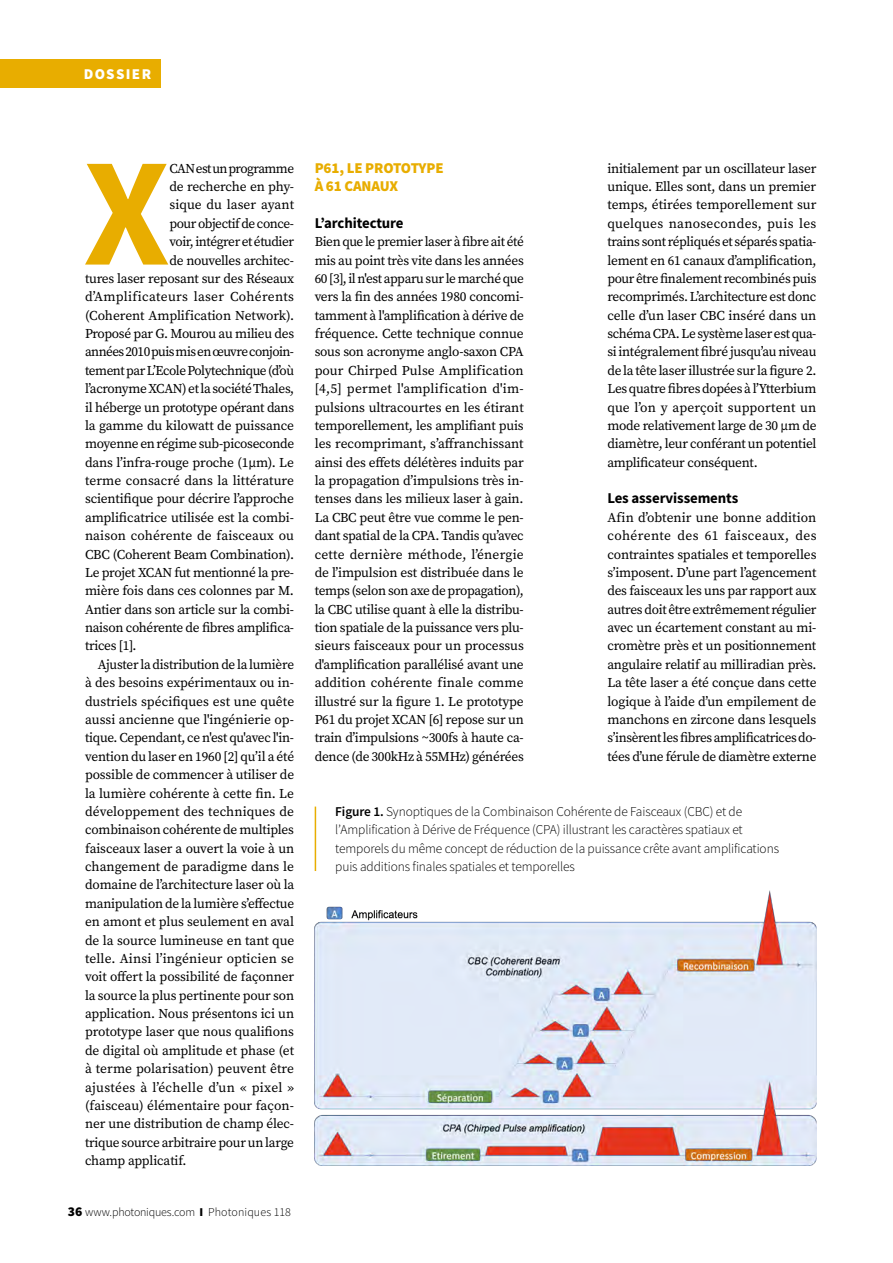
<style>
.page{position:relative;width:893px;height:1263px;background:#fff}
.page>*{position:absolute;margin:0;border:0;box-sizing:border-box;transform-origin:0 0}
.t1{font:700 154.35px "Source Sans Pro";color:#e8ad00}
.t2{font:700 15px "Source Sans Pro";letter-spacing:-.01em;color:#000}
.t3{font:900 15px/18px "Source Sans Pro";letter-spacing:-.01em;color:#e8ad00}
.t4{font:900 15px "Source Sans Pro";letter-spacing:.09em;color:#fff}
.t5{font:13.5px/18.3px "Source Serif Pro";letter-spacing:-.015em;color:#000;text-align:justify}
.t6{font:300 13.5px/18.3px "Source Sans Pro";letter-spacing:-.01em;color:#000}
.t7{font:13.5px "Source Serif Pro";letter-spacing:.005em;color:#000}
.t8{font:13.5px "Source Serif Pro";letter-spacing:.01em;color:#000}
.t9{font:13.5px "Source Serif Pro";letter-spacing:.02em;color:#000}
.t10{font:13.5px "Source Serif Pro";letter-spacing:-.04em;color:#000}
.t11{font:13.5px "Source Serif Pro";letter-spacing:-.035em;color:#000}
.t12{font:300 12px "Source Sans Pro";color:#000}
.s1{font-weight:900;font-size:13.5px}
.s2{font-weight:900}
.s3{font-weight:600}
</style>
<div class="page">
<div style="left:0;top:60px;width:161px;height:28px;background:#e8ad00"></div>
<img style="left:315px;top:891px;width:501px;height:274px">
<hr style="left:315px;top:806px;width:1px;height:65px;background:#e8ad00">
<p class="t4" style="left:84px;top:64px;width:69px">DOSSIER</p>
<h1 class="t1" style="left:83px;top:109px;width:88px">X</h1>
<p class="t10" style="left:169px;top:159px;width:126px">CAN est un programme</p>
<p class="t5" style="left:169px;top:177px;width:126px">de recherche en phy-</p>
<p class="t5" style="left:169px;top:196px;width:126px">sique du laser ayant</p>
<p class="t5" style="left:169px;top:214px;width:126px">pour objectif de conce-</p>
<p class="t5" style="left:169px;top:233px;width:126px">voir, intégrer et étudier</p>
<p class="t5" style="left:169px;top:251px;width:126px">de nouvelles architec-</p>
<p class="t5" style="left:85px;top:269px;width:211px">tures laser reposant sur des Réseaux</p>
<p class="t9" style="left:85px;top:288px;width:210px">d’Amplificateurs laser Cohérents</p>
<p class="t5" style="left:85px;top:306px;width:211px">(Coherent Amplification Network).</p>
<p class="t5" style="left:85px;top:324px;width:211px">Proposé par G. Mourou au milieu des</p>
<p class="t10" style="left:85px;top:343px;width:211px">années 2010 puis mis en œuvre conjoin-</p>
<p class="t11" style="left:85px;top:361px;width:211px">tement par L’Ecole Polytechnique (d’où</p>
<p class="t5" style="left:85px;top:380px;width:211px">l’acronyme XCAN) et la société Thales,</p>
<p class="t5" style="left:85px;top:398px;width:211px">il héberge un prototype opérant dans</p>
<p class="t5" style="left:85px;top:416px;width:211px">la gamme du kilowatt de puissance</p>
<p class="t5" style="left:85px;top:435px;width:211px">moyenne en régime sub-picoseconde</p>
<p class="t5" style="left:85px;top:453px;width:211px">dans l’infra-rouge proche (1µm). Le</p>
<p class="t7" style="left:85px;top:472px;width:211px">terme consacré dans la littérature</p>
<p class="t5" style="left:85px;top:490px;width:211px">scientifique pour décrire l’approche</p>
<p class="t5" style="left:85px;top:508px;width:210px">amplificatrice utilisée est la combi-</p>
<p class="t7" style="left:85px;top:527px;width:211px">naison cohérente de faisceaux ou</p>
<p class="t5" style="left:85px;top:545px;width:211px">CBC (Coherent Beam Combination).</p>
<p class="t5" style="left:85px;top:563px;width:211px">Le projet XCAN fut mentionné la pre-</p>
<p class="t5" style="left:85px;top:582px;width:210px">mière fois dans ces colonnes par M.</p>
<p class="t5" style="left:85px;top:600px;width:211px">Antier dans son article sur la combi-</p>
<p class="t5" style="left:85px;top:618px;width:211px">naison cohérente de fibres amplifica-</p>
<p class="t5" style="left:85px;top:637px;width:53px">trices [1].</p>
<p class="t5" style="left:98px;top:655px;width:198px">Ajuster la distribution de la lumière</p>
<p class="t5" style="left:85px;top:674px;width:211px">à des besoins expérimentaux ou in-</p>
<p class="t7" style="left:85px;top:692px;width:211px">dustriels spécifiques est une quête</p>
<p class="t5" style="left:85px;top:710px;width:211px">aussi ancienne que l'ingénierie op-</p>
<p class="t5" style="left:85px;top:729px;width:211px">tique. Cependant, ce n'est qu'avec l'in-</p>
<p class="t5" style="left:85px;top:747px;width:211px">vention du laser en 1960 [2] qu’il a été</p>
<p class="t5" style="left:85px;top:765px;width:211px">possible de commencer à utiliser de</p>
<p class="t5" style="left:85px;top:784px;width:211px">la lumière cohérente à cette fin. Le</p>
<p class="t8" style="left:85px;top:802px;width:210px">développement des techniques de</p>
<p class="t5" style="left:85px;top:821px;width:210px">combinaison cohérente de multiples</p>
<p class="t5" style="left:85px;top:839px;width:211px">faisceaux laser a ouvert la voie à un</p>
<p class="t7" style="left:85px;top:857px;width:211px">changement de paradigme dans le</p>
<p class="t5" style="left:85px;top:876px;width:211px">domaine de l’architecture laser où la</p>
<p class="t5" style="left:85px;top:894px;width:211px">manipulation de la lumière s’effectue</p>
<p class="t5" style="left:85px;top:912px;width:210px">en amont et plus seulement en aval</p>
<p class="t5" style="left:85px;top:931px;width:211px">de la source lumineuse en tant que</p>
<p class="t8" style="left:85px;top:949px;width:211px">telle. Ainsi l’ingénieur opticien se</p>
<p class="t5" style="left:85px;top:968px;width:211px">voit offert la possibilité de façonner</p>
<p class="t5" style="left:85px;top:986px;width:211px">la source la plus pertinente pour son</p>
<p class="t5" style="left:85px;top:1004px;width:211px">application. Nous présentons ici un</p>
<p class="t5" style="left:85px;top:1023px;width:210px">prototype laser que nous qualifions</p>
<p class="t5" style="left:85px;top:1041px;width:211px">de digital où amplitude et phase (et</p>
<p class="t7" style="left:85px;top:1060px;width:211px">à terme polarisation) peuvent être</p>
<p class="t9" style="left:85px;top:1078px;width:211px">ajustées à l’échelle d’un « pixel »</p>
<p class="t5" style="left:85px;top:1096px;width:210px">(faisceau) élémentaire pour façon-</p>
<p class="t5" style="left:85px;top:1115px;width:211px">ner une distribution de champ élec-</p>
<p class="t5" style="left:85px;top:1133px;width:210px">trique source arbitraire pour un large</p>
<p class="t5" style="left:85px;top:1151px;width:103px">champ applicatif.</p>
<p class="t12" style="left:68px;top:1205px;width:225px"><span class="s1">36</span> www.photoniques.com <span class="s2">I</span> Photoniques 118</p>
<p class="t3" style="left:315px;top:158px;width:131px">P61, LE PROTOTYPE<br>À 61 CANAUX</p>
<p class="t2" style="left:315px;top:213px;width:90px">L’architecture</p>
<p class="t5" style="left:315px;top:233px;width:211px">Bien que le premier laser à fibre ait été mis au point très vite dans les années 60 [3], il n'est apparu sur le marché que vers la fin des années 1980 concomi&shy;tamment à l'amplification à dérive de fréquence. Cette technique connue sous son acronyme anglo-saxon CPA pour Chirped Pulse Amplification [4,5] permet l'amplification d'im&shy;pulsions ultracourtes en les étirant temporellement, les amplifiant puis les recomprimant, s’affranchissant ainsi des effets délétères induits par la propagation d’impulsions très in&shy;tenses dans les milieux laser à gain.<br>La CBC peut être vue comme le pen&shy;dant spatial de la CPA. Tandis qu’avec cette dernière méthode, l’énergie de l’impulsion est distribuée dans le temps (selon son axe de propagation), la CBC utilise quant à elle la distribu&shy;tion spatiale de la puissance vers plu&shy;sieurs faisceaux pour un processus d'amplification parallélisé avant une addition cohérente finale comme illustré sur la figure 1. Le prototype P61 du projet XCAN [6] repose sur un train d’impulsions ~300fs à haute ca&shy;dence (de 300kHz à 55MHz) générées</p>
<p class="t5" style="left:607px;top:159px;width:211px">initialement par un oscillateur laser unique. Elles sont, dans un premier temps, étirées temporellement sur quelques nanosecondes, puis les trains sont répliqués et séparés spatia&shy;lement en 61 canaux d’amplification, pour être finalement recombinés puis recomprimés. L’architecture est donc celle d’un laser CBC inséré dans un schéma CPA. Le système laser est qua&shy;si intégralement fibré jusqu’au niveau de la tête laser illustrée sur la figure 2.<br>Les quatre fibres dopées à l’Ytterbium que l’on y aperçoit supportent un mode relativement large de 30 µm de diamètre, leur conférant un potentiel amplificateur conséquent.</p>
<p class="t2" style="left:607px;top:488px;width:132px">Les asservissements</p>
<p class="t5" style="left:607px;top:508px;width:211px">Afin d’obtenir une bonne addition cohérente des 61 faisceaux, des contraintes spatiales et temporelles s’imposent. D’une part l’agencement des faisceaux les uns par rapport aux autres doit être extrêmement régulier avec un écartement constant au mi&shy;cromètre près et un positionnement angulaire relatif au milliradian près.<br>La tête laser a été conçue dans cette logique à l’aide d’un empilement de manchons en zircone dans lesquels s’insèrent les fibres amplificatrices do&shy;tées d’une férule de diamètre externe</p>
<p class="t6" style="left:335px;top:802px;width:445px"><span class="s3">Figure 1.</span> Synoptiques de la Combinaison Cohérente de Faisceaux (CBC) et de l’Amplification à Dérive de Fréquence (CPA) illustrant les caractères spatiaux et temporels du même concept de réduction de la puissance crête avant amplifications puis additions finales spatiales et temporelles</p>
</div>
